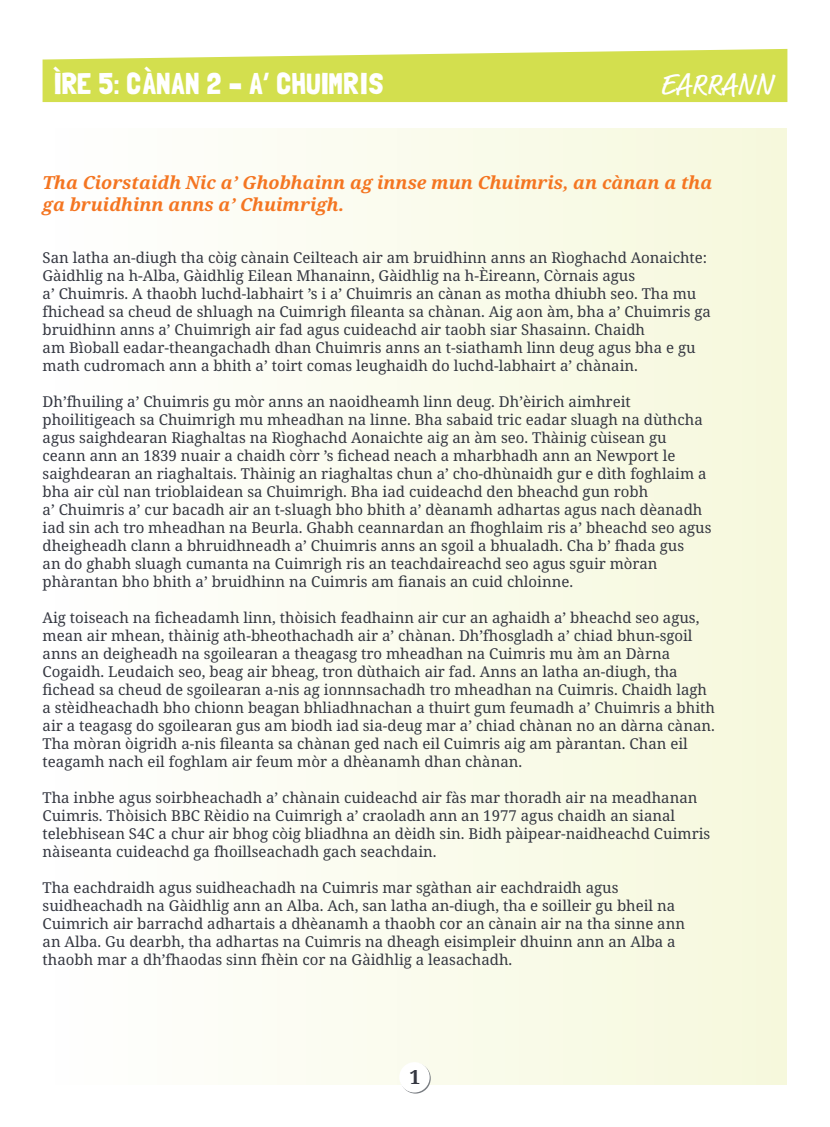
<style>
.page{position:relative;width:830px;height:1127px;background:#fff}
.page>*{position:absolute;margin:0;border:0;box-sizing:border-box;transform-origin:0 0}
.t1{font:30px "Londrina Solid";color:#fff}
.t2{font:30px "Market OT";letter-spacing:.01em;color:#fff}
.t3{font:700 19.5px "Noto Serif";color:#343741}
.t4{font:italic 700 18px/21.6px "Noto Serif";color:#f47521}
.t5{font:15px/18px "Noto Serif";color:#343741}
</style>
<div class="page">
<div style="left:43px;top:128px;width:744px;height:956px;background:linear-gradient(to right,#fffeff,#f6f8dc)"></div>
<svg style="left:43px;top:49px;width:744px;height:53px;background:#d7e25f"></svg>
<svg style="left:400px;top:1063px;width:30px;height:30px"></svg>
<div style="left:399px;top:1062px;width:30px;height:30px;background:#fff;border-radius:50%"></div>
<h1 class="t1" style="left:53px;top:65px;width:377px">N4: CULTAR 1 – AM MÒD NÀISEANTA</h1>
<h1 class="t2" style="left:659px;top:67px;width:114px">EARRANN</h1>
<h1 class="t1" style="left:53px;top:66px;width:332px">ÌRE 5: CÀNAN 2 – A’ CHUIMRIS</h1>
<p class="t4" style="left:43px;top:172px;width:671px">Tha Ciorstaidh Nic a’ Ghobhainn ag innse mun Chuimris, an cànan a tha ga bruidhinn anns a’ Chuimrigh.</p>
<p class="t5" style="left:43px;top:248px;width:669px">San latha an-diugh tha còig cànain Ceilteach air am bruidhinn anns an Rìoghachd Aonaichte:<br>Gàidhlig na h-Alba, Gàidhlig Eilean Mhanainn, Gàidhlig na h-Èireann, Còrnais agus<br>a’ Chuimris. A thaobh luchd-labhairt ’s i a’ Chuimris an cànan as motha dhiubh seo. Tha mu fhichead sa cheud de shluagh na Cuimrigh fileanta sa chànan. Aig aon àm, bha a’ Chuimris ga bruidhinn anns a’ Chuimrigh air fad agus cuideachd air taobh siar Shasainn. Chaidh<br>am Bìoball eadar-theangachadh dhan Chuimris anns an t-siathamh linn deug agus bha e gu math cudromach ann a bhith a’ toirt comas leughaidh do luchd-labhairt a’ chànain.</p>
<p class="t5" style="left:43px;top:392px;width:670px">Dh’fhuiling a’ Chuimris gu mòr anns an naoidheamh linn deug. Dh’èirich aimhreit phoilitigeach sa Chuimrigh mu mheadhan na linne. Bha sabaid tric eadar sluagh na dùthcha agus saighdearan Riaghaltas na Rìoghachd Aonaichte aig an àm seo. Thàinig cùisean gu ceann ann an 1839 nuair a chaidh còrr ’s fichead neach a mharbhadh ann an Newport le saighdearan an riaghaltais. Thàinig an riaghaltas chun a’ cho-dhùnaidh gur e dìth foghlaim a bha air cùl nan trioblaidean sa Chuimrigh. Bha iad cuideachd den bheachd gun robh<br>a’ Chuimris a’ cur bacadh air an t-sluagh bho bhith a’ dèanamh adhartas agus nach dèanadh iad sin ach tro mheadhan na Beurla. Ghabh ceannardan an fhoghlaim ris a’ bheachd seo agus dheigheadh clann a bhruidhneadh a’ Chuimris anns an sgoil a bhualadh. Cha b’ fhada gus<br>an do ghabh sluagh cumanta na Cuimrigh ris an teachdaireachd seo agus sguir mòran phàrantan bho bhith a’ bruidhinn na Cuimris am fianais an cuid chloinne.</p>
<p class="t5" style="left:43px;top:608px;width:673px">Aig toiseach na ficheadamh linn, thòisich feadhainn air cur an aghaidh a’ bheachd seo agus, mean air mhean, thàinig ath-bheothachadh air a’ chànan. Dh’fhosgladh a’ chiad bhun-sgoil anns an deigheadh na sgoilearan a theagasg tro mheadhan na Cuimris mu àm an Dàrna Cogaidh. Leudaich seo, beag air bheag, tron dùthaich air fad. Anns an latha an-diugh, tha fichead sa cheud de sgoilearan a-nis ag ionnnsachadh tro mheadhan na Cuimris. Chaidh lagh a stèidheachadh bho chionn beagan bhliadhnachan a thuirt gum feumadh a’ Chuimris a bhith air a teagasg do sgoilearan gus am biodh iad sia-deug mar a’ chiad chànan no an dàrna cànan.<br>Tha mòran òigridh a-nis fileanta sa chànan ged nach eil Cuimris aig am pàrantan. Chan eil teagamh nach eil foghlam air feum mòr a dhèanamh dhan chànan.</p>
<p class="t5" style="left:43px;top:788px;width:669px">Tha inbhe agus soirbheachadh a’ chànain cuideachd air fàs mar thoradh air na meadhanan Cuimris. Thòisich BBC Rèidio na Cuimrigh a’ craoladh ann an 1977 agus chaidh an sianal telebhisean S4C a chur air bhog còig bliadhna an dèidh sin. Bidh pàipear-naidheachd Cuimris nàiseanta cuideachd ga fhoillseachadh gach seachdain.</p>
<p class="t5" style="left:43px;top:878px;width:643px">Tha eachdraidh agus suidheachadh na Cuimris mar sgàthan air eachdraidh agus suidheachadh na Gàidhlig ann an Alba. Ach, san latha an-diugh, tha e soilleir gu bheil na Cuimrich air barrachd adhartais a dhèanamh a thaobh cor an cànain air na tha sinne ann an Alba. Gu dearbh, tha adhartas na Cuimris na dheagh eisimpleir dhuinn ann an Alba a thaobh mar a dh’fhaodas sinn fhèin cor na Gàidhlig a leasachadh.</p>
<h2 class="t3" style="left:409px;top:1063px;width:12px">1</h2>
</div>
